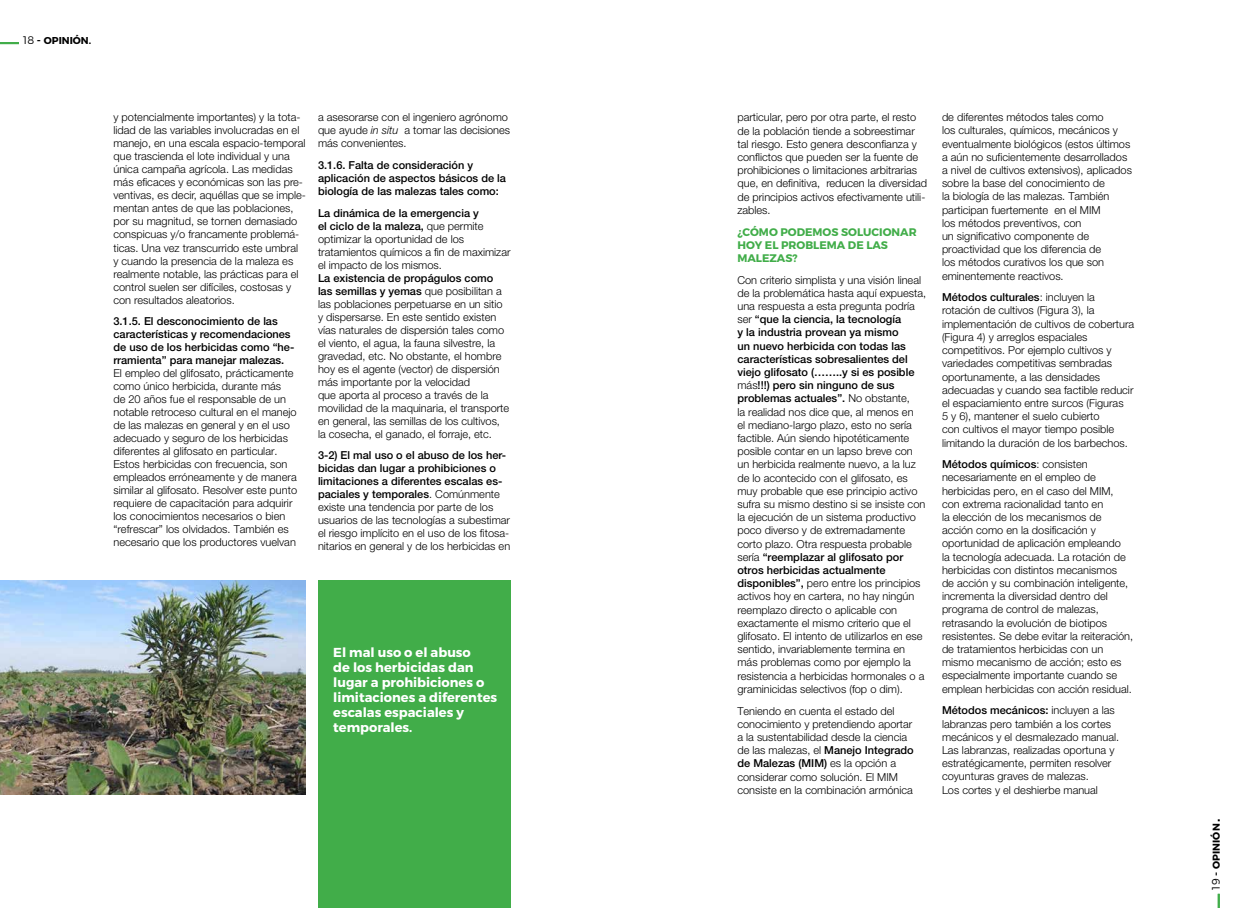
<style>
.page{position:relative;width:1248px;height:908px;background:#fff}
.page>*{position:absolute;margin:0;border:0;box-sizing:border-box;transform-origin:0 0}
.t1{font:700 13px/15px "Montserrat";color:#fff}
.t2{font:300 11px/13.2px "Helvetica Neue LT Std";color:#000}
.t3{font:500 11px/13px "Helvetica Neue LT Std";color:#000}
.t4{font:700 11px/13.2px "Montserrat";color:#41ad49}
.t5{font:700 10px "Montserrat";color:#000}
.s1{font-weight:300;font-size:11px}
.s2{font-size:11px}
.s3{font-style:italic}
.s4{font-weight:500}
</style>
<div class="page">
<div style="left:318px;top:580px;width:192px;height:327px;background:#41ad49"></div>
<img style="left:0;top:580px;width:306px;height:214px">
<svg style="left:1217px;top:893px;width:2px;height:14px"></svg>
<svg style="left:0;top:42px;width:19px;height:2px"></svg>
<p class="t5" style="left:23px;top:34px;width:69px"><span class="s1">18</span> <span class="s2">-</span> OPINIÓN.</p>
<p class="t2" style="left:113px;top:111px;width:194px">y potencialmente importantes) y la tota&shy;lidad de las variables involucradas en el manejo, en una escala espacio-temporal que trascienda el lote individual y una única campaña agrícola. Las medidas más eficaces y económicas son las pre&shy;ventivas, es decir, aquéllas que se imple&shy;mentan antes de que las poblaciones, por su magnitud, se tornen demasiado conspicuas y/o francamente problemá&shy;ticas. Una vez transcurrido este umbral y cuando la presencia de la maleza es realmente notable, las prácticas para el control suelen ser difíciles, costosas y con resultados aleatorios.</p>
<p class="t3" style="left:113px;top:314px;width:182px">3.1.5. El desconocimiento de las características y recomendaciones de uso de los herbicidas como “he&shy;rramienta” para manejar malezas.</p>
<p class="t2" style="left:113px;top:366px;width:185px">El empleo del glifosato, prácticamente como único herbicida, durante más<br>de 20 años fue el responsable de un notable retroceso cultural en el manejo de las malezas en general y en el uso adecuado y seguro de los herbicidas diferentes al glifosato en particular.<br>Estos herbicidas con frecuencia, son empleados erróneamente y de manera similar al glifosato. Resolver este punto requiere de capacitación para adquirir los conocimientos necesarios o bien “refrescar” los olvidados. También es necesario que los productores vuelvan</p>
<p class="t2" style="left:318px;top:111px;width:194px">a asesorarse con el ingeniero agrónomo que ayude <span class="s3">in situ</span> a tomar las decisiones más convenientes.</p>
<p class="t3" style="left:318px;top:158px;width:189px">3.1.6. Falta de consideración y aplicación de aspectos básicos de la biología de las malezas tales como:</p>
<p class="t2" style="left:318px;top:206px;width:194px"><span class="s4">La dinámica de la emergencia y<br>el ciclo de la maleza,</span> que permite optimizar la oportunidad de los tratamientos químicos a fin de maximizar el impacto de los mismos.</p>
<p class="t2" style="left:318px;top:271px;width:193px"><span class="s4">La existencia de propágulos como las semillas y yemas</span> que posibilitan a las poblaciones perpetuarse en un sitio y dispersarse. En este sentido existen vías naturales de dispersión tales como el viento, el agua, la fauna silvestre, la gravedad, etc. No obstante, el hombre hoy es el agente (vector) de dispersión más importante por la velocidad<br>que aporta al proceso a través de la movilidad de la maquinaria, el transporte en general, las semillas de los cultivos, la cosecha, el ganado, el forraje, etc.</p>
<p class="t2" style="left:318px;top:448px;width:194px"><span class="s4">3-2) El mal uso o el abuso de los her&shy;bicidas dan lugar a prohibiciones o limitaciones a diferentes escalas es&shy;paciales y temporales</span>. Comúnmente existe una tendencia por parte de los usuarios de las tecnologías a subestimar el riesgo implícito en el uso de los fitosa&shy;nitarios en general y de los herbicidas en</p>
<p class="t1" style="left:333px;top:644px;width:165px">El mal uso o el abuso<br>de los herbicidas dan lugar a prohibiciones o limitaciones a diferentes escalas espaciales y temporales.</p>
<p class="t2" style="left:737px;top:110px;width:191px">particular, pero por otra parte, el resto de la población tiende a sobreestimar tal riesgo. Esto genera desconfianza y conflictos que pueden ser la fuente de prohibiciones o limitaciones arbitrarias que, en definitiva, reducen la diversidad de principios activos efectivamente utili&shy;zables.</p>
<p class="t4" style="left:737px;top:225px;width:181px">¿CÓMO PODEMOS SOLUCIONAR<br>HOY EL PROBLEMA DE LAS<br>MALEZAS?</p>
<p class="t2" style="left:737px;top:273px;width:190px">Con criterio simplista y una visión lineal de la problemática hasta aquí expuesta, una respuesta a esta pregunta podría ser <span class="s4">“que la ciencia, la tecnología<br>y la industria provean ya mismo<br>un nuevo herbicida con todas las características sobresalientes del viejo glifosato (……..y si es posible </span>más<span class="s4">!!!) pero sin ninguno de sus problemas actuales”.</span> No obstante,<br>la realidad nos dice que, al menos en<br>el mediano-largo plazo, esto no sería factible. Aún siendo hipotéticamente posible contar en un lapso breve con un herbicida realmente nuevo, a la luz de lo acontecido con el glifosato, es muy probable que ese principio activo sufra su mismo destino si se insiste con la ejecución de un sistema productivo poco diverso y de extremadamente corto plazo. Otra respuesta probable sería <span class="s4">“reemplazar al glifosato por otros herbicidas actualmente disponibles”,</span> pero entre los principios activos hoy en cartera, no hay ningún reemplazo directo o aplicable con exactamente el mismo criterio que el glifosato. El intento de utilizarlos en ese sentido, invariablemente termina en más problemas como por ejemplo la resistencia a herbicidas hormonales o a graminicidas selectivos (fop o dim).</p>
<p class="t2" style="left:737px;top:703px;width:178px">Teniendo en cuenta el estado del conocimiento y pretendiendo aportar a la sustentabilidad desde la ciencia de las malezas, el <span class="s4">Manejo Integrado de Malezas (MIM)</span> es la opción a considerar como solución. El MIM consiste en la combinación armónica</p>
<p class="t2" style="left:941px;top:110px;width:191px">de diferentes métodos tales como<br>los culturales, químicos, mecánicos y eventualmente biológicos (estos últimos a aún no suficientemente desarrollados a nivel de cultivos extensivos), aplicados sobre la base del conocimiento de<br>la biología de las malezas. También participan fuertemente en el MIM<br>los métodos preventivos, con<br>un significativo componente de proactividad que los diferencia de<br>los métodos curativos los que son eminentemente reactivos.</p>
<p class="t2" style="left:941px;top:290px;width:194px"><span class="s4">Métodos culturales</span>: incluyen la rotación de cultivos (Figura 3), la implementación de cultivos de cobertura (Figura 4) y arreglos espaciales competitivos. Por ejemplo cultivos y variedades competitivas sembradas oportunamente, a las densidades adecuadas y cuando sea factible reducir el espaciamiento entre surcos (Figuras<br>5 y 6), mantener el suelo cubierto<br>con cultivos el mayor tiempo posible limitando la duración de los barbechos.</p>
<p class="t2" style="left:941px;top:457px;width:193px"><span class="s4">Métodos químicos</span>: consisten necesariamente en el empleo de herbicidas pero, en el caso del MIM, con extrema racionalidad tanto en<br>la elección de los mecanismos de acción como en la dosificación y oportunidad de aplicación empleando<br>la tecnología adecuada. La rotación de herbicidas con distintos mecanismos<br>de acción y su combinación inteligente, incrementa la diversidad dentro del programa de control de malezas, retrasando la evolución de biotipos resistentes. Se debe evitar la reiteración, de tratamientos herbicidas con un mismo mecanismo de acción; esto es especialmente importante cuando se emplean herbicidas con acción residual.</p>
<p class="t2" style="left:941px;top:703px;width:179px"><span class="s4">Métodos mecánicos:</span> incluyen a las labranzas pero también a los cortes mecánicos y el desmalezado manual.<br>Las labranzas, realizadas oportuna y estratégicamente, permiten resolver coyunturas graves de malezas.<br>Los cortes y el deshierbe manual</p>
<p class="t5" style="left:1209px;top:889px;width:67px;rotate:-90deg"><span class="s1">19</span> <span class="s2">-</span> OPINIÓN</p>
</div>
